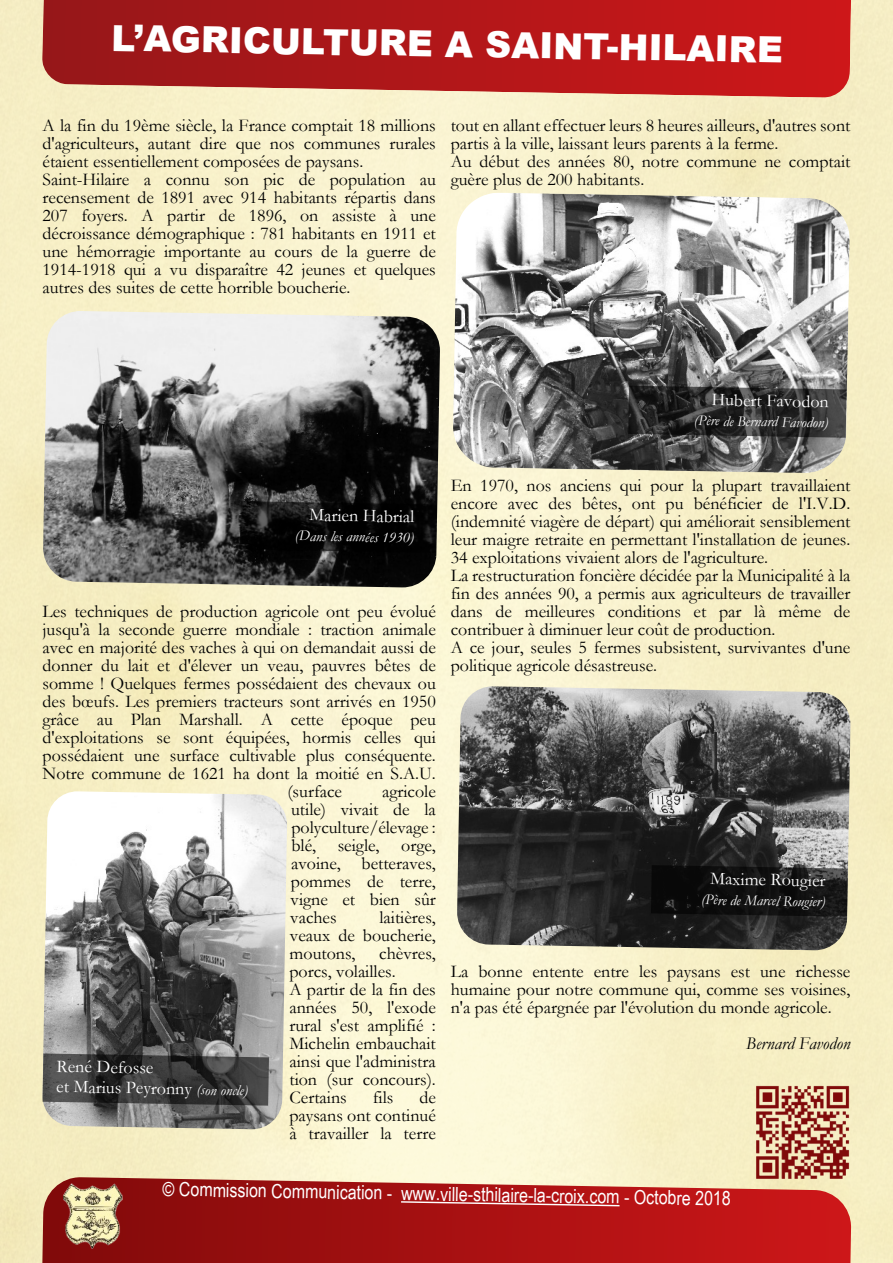
<style>
.page{position:relative;width:893px;height:1263px;background:#fff}
.page>*{position:absolute;margin:0;border:0;box-sizing:border-box;transform-origin:0 0}
.t1{font:900 36px "Arial";color:#fff}
.t2{font:19.5px "Arial Narrow";color:#fff}
.t3{font:18px/18px "Garamond";color:#000}
.t4{font:18px/20.2px "Garamond";color:#fff}
.t5{font:italic 18px "Garamond";color:#000}
.t6{font:italic 15px "Garamond";color:#fff}
.s1{font-style:italic;font-size:15px}
</style>
<div class="page">
<svg style="left:42px;top:1177px;width:809px;height:86px;background:#ae2320"></svg>
<svg style="left:401px;top:1201px;width:218px;height:5px"></svg>
<img style="left:744px;top:1074px;width:117px;height:117px">
<img style="left:63px;top:1184px;width:59px;height:64px">
<img style="left:457px;top:686px;width:394px;height:264px">
<svg style="left:651px;top:865px;width:197px;height:52px;background:#161616"></svg>
<img style="left:453px;top:192px;width:397px;height:282px">
<svg style="left:628px;top:386px;width:218px;height:52px;background:#323232"></svg>
<img style="left:42px;top:791px;width:245px;height:338px">
<svg style="left:43px;top:1053px;width:226px;height:53px;background:#404040"></svg>
<img style="left:43px;top:311px;width:397px;height:277px">
<svg style="left:240px;top:501px;width:197px;height:52px;background:#0b0b0b"></svg>
<svg style="left:42px;top:0;width:809px;height:98px;background:#b72826"></svg>
<h1 class="t1" style="left:112px;top:25px;width:673px;rotate:1deg">L’AGRICULTURE A SAINT-HILAIRE</h1>
<p class="t3" style="left:43px;top:119px;width:395px">A la fin du 19ème siècle, la France comptait 18 millions d'agriculteurs, autant dire que nos communes rurales étaient essentiellement composées de paysans.<br>Saint-Hilaire a connu son pic de population au recensement de 1891 avec 914 habitants répartis dans 207 foyers. A partir de 1896, on assiste à une décroissance démographique : 781 habitants en 1911 et une hémorragie importante au cours de la guerre de 1914-1918 qui a vu disparaître 42 jeunes et quelques autres des suites de cette horrible boucherie.</p>
<p class="t3" style="left:451px;top:119px;width:401px">tout en allant effectuer leurs 8 heures ailleurs, d'autres sont partis à la ville, laissant leurs parents à la ferme.<br>Au début des années 80, notre commune ne comptait guère plus de 200 habitants.</p>
<p class="t4" style="left:712px;top:391px;width:119px;rotate:1deg">Hubert Favodon</p>
<p class="t6" style="left:694px;top:415px;width:136px;rotate:1deg">(Père de Bernard Favodon)</p>
<p class="t4" style="left:309px;top:507px;width:107px;rotate:1deg">Marien Habrial</p>
<p class="t6" style="left:295px;top:530px;width:121px;rotate:1deg">(Dans les années 1930)</p>
<p class="t3" style="left:43px;top:605px;width:395px">Les techniques de production agricole ont peu évolué</p>
<p class="t3" style="left:43px;top:623px;width:395px">jusqu'à la seconde guerre mondiale : traction animale</p>
<p class="t3" style="left:43px;top:641px;width:395px">avec en majorité des vaches à qui on demandait aussi de</p>
<p class="t3" style="left:43px;top:659px;width:395px">donner du lait et d'élever un veau, pauvres bêtes de</p>
<p class="t3" style="left:43px;top:677px;width:395px">somme ! Quelques fermes possédaient des chevaux ou</p>
<p class="t3" style="left:43px;top:695px;width:395px">des bœufs. Les premiers tracteurs sont arrivés en 1950</p>
<p class="t3" style="left:43px;top:713px;width:395px">grâce au Plan Marshall. A cette époque peu</p>
<p class="t3" style="left:43px;top:731px;width:395px">d'exploitations se sont équipées, hormis celles qui</p>
<p class="t3" style="left:43px;top:749px;width:395px">possédaient une surface cultivable plus conséquente.</p>
<p class="t3" style="left:43px;top:767px;width:395px">Notre commune de 1621 ha dont la moitié en S.A.U.</p>
<p class="t3" style="left:287px;top:785px;width:56px">(surface</p>
<p class="t3" style="left:290px;top:785px;width:147px;text-align:justify;text-indent:92px">agricole utile) vivait de la polyculture/élevage : blé, seigle, orge, avoine, betteraves, pommes de terre, vigne et bien sûr vaches</p>
<p class="t3" style="left:290px;top:911px;width:148px;text-align:justify;text-indent:90px">laitières, veaux de boucherie, moutons,</p>
<p class="t3" style="left:289px;top:947px;width:148px;text-indent:90px">chèvres, porcs, volailles.<br>A partir de la fin des années 50, l'exode rural s'est amplifié :<br>Michelin embauchait ainsi que l'administra tion (sur concours).<br>Certains</p>
<p class="t4" style="left:57px;top:1058px;width:193px;rotate:1deg">René Defosse<br>et Marius Peyronny <span class="s1">(son oncle)</span></p>
<p class="t3" style="left:289px;top:1091px;width:148px;text-align:justify;text-indent:130px">de paysans ont continué à travailler la terre</p>
<p class="t3" style="left:373px;top:1091px;width:22px">fils</p>
<p class="t3" style="left:451px;top:479px;width:401px">En 1970, nos anciens qui pour la plupart travaillaient encore avec des bêtes, ont pu bénéficier de l'I.V.D. (indemnité viagère de départ) qui améliorait sensiblement leur maigre retraite en permettant l'installation de jeunes.<br>34 exploitations vivaient alors de l'agriculture.<br>La restructuration foncière décidée par la Municipalité à la fin des années 90, a permis aux agriculteurs de travailler dans de meilleures conditions et par là même de contribuer à diminuer leur coût de production.<br>A ce jour, seules 5 fermes subsistent, survivantes d'une politique agricole désastreuse.</p>
<p class="t4" style="left:710px;top:870px;width:117px;rotate:1deg">Maxime Rougier</p>
<p class="t6" style="left:701px;top:894px;width:125px;rotate:1deg">(Père de Marcel Rougier)</p>
<p class="t3" style="left:451px;top:965px;width:401px;text-align:justify">La bonne entente entre les paysans est une richesse humaine pour notre commune qui, comme ses voisines, n'a pas été épargnée par l'évolution du monde agricole.</p>
<p class="t5" style="left:746px;top:1037px;width:106px">Bernard Favodon</p>
<p class="t2" style="left:163px;top:1181px;width:570px;rotate:1deg">© Commission Communication - www.ville-sthilaire-la-croix.com - Octobre 2018</p>
</div>
